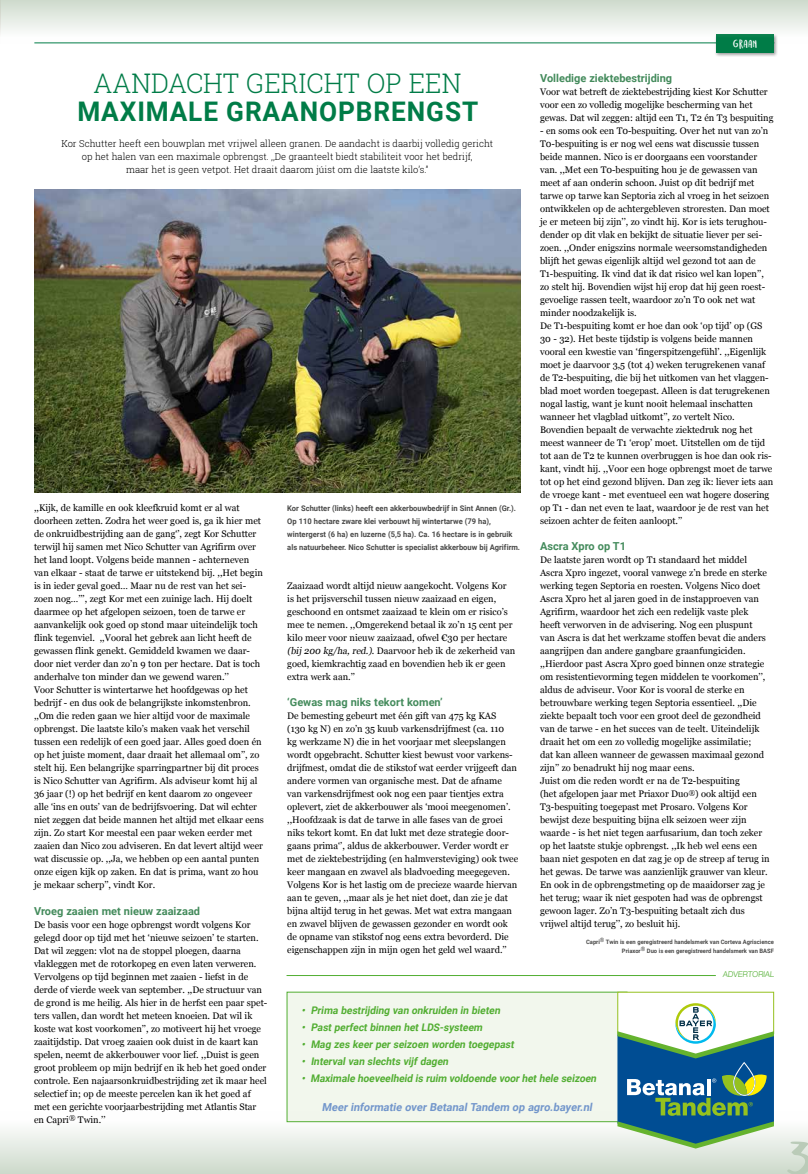
<style>
.page{position:relative;width:808px;height:1174px;background:#fff}
.page>*{position:absolute;margin:0;border:0;box-sizing:border-box;transform-origin:0 0}
.t1{font:700 27px "Roboto";letter-spacing:.035em;color:#007c47}
.t2{font:300 27px "Roboto Slab";color:#007c47}
.t3{font:700 11px "Roboto";color:#448b5c}
.t4{font:italic 700 11px "Roboto";color:#7296cb}
.t5{font:italic 700 10.5px "Roboto";color:#52ae32}
.t6{font:9.5px/13px "Georgia";color:#000}
.t7{font:300 9.5px/13px "Roboto Slab";color:#000;text-align:center}
.t8{font:9px "Semringah";letter-spacing:.08em;color:#fff}
.t9{font:300 8px "Helvetica Neue";color:#52ae32}
.t10{font:700 7.8px/13px "Roboto";color:#4a4a49}
.t11{font:700 6px/9px "Roboto";color:#4a4a49;text-align:right}
.s1{font-style:italic}
</style>
<div class="page">
<div style="left:287px;top:992px;width:340px;height:129px;background:#f2f7ed"></div>
<div style="left:0;top:1111px;width:808px;height:63px;background:linear-gradient(to bottom,#fafdf7,#d2dcd1)"></div>
<hr style="left:34px;top:43px;width:740px;height:1px;background:#007c47">
<div style="left:714px;top:33px;width:64px;height:24px;background:#000;opacity:.4"></div>
<div style="left:716px;top:35px;width:58px;height:18px;background:#007c47"></div>
<div style="left:0;top:0;width:808px;height:43px;background:linear-gradient(to bottom,#d4ded1,#f6fbfa)"></div>
<svg style="left:787px;top:1141px;width:21px;height:33px"></svg>
<img style="left:34px;top:189px;width:487px;height:304px">
<hr style="left:286px;top:975px;width:430px;height:1px;background:#52ae32">
<svg style="left:617px;top:991px;width:157px;height:157px"></svg>
<p class="t8" style="left:733px;top:39px;width:25px">GRAAN</p>
<h1 class="t2" style="left:94px;top:64px;width:369px">AANDACHT GERICHT OP EEN</h1>
<h1 class="t1" style="left:77px;top:92px;width:402px">MAXIMALE GRAANOPBRENGST</h1>
<p class="t7" style="left:61px;top:137px;width:433px">Kor Schutter heeft een bouwplan met vrijwel alleen granen. De aandacht is daarbij volledig gericht op het halen van een maximale opbrengst. ,,De graanteelt biedt stabiliteit voor het bedrijf,<br>maar het is geen vetpot. Het draait daarom júist om die laatste kilo’s.’’</p>
<p class="t3" style="left:540px;top:70px;width:134px">Volledige ziektebestrijding</p>
<p class="t6" style="left:540px;top:85px;width:235px">Voor wat betreft de ziektebestrijding kiest Kor Schutter voor een zo volledig mogelijke bescherming van het gewas. Dat wil zeggen: altijd een T1, T2 én T3 bespuiting</p>
<p class="t6" style="left:540px;top:124px;width:235px">- en soms ook een T0-bespuiting. Over het nut van zo’n T0-bespuiting is er nog wel eens wat discussie tussen beide mannen. Nico is er doorgaans een voorstander van. ,,Met een T0-bespuiting hou je de gewassen van meet af aan onderin schoon. Juist op dit bedrijf met tarwe op tarwe kan Septoria zich al vroeg in het seizoen ontwikkelen op de achtergebleven stroresten. Dan moet je er meteen bij zijn’’, zo vindt hij. Kor is iets terughou&shy;dender op dit vlak en bekijkt de situatie liever per sei&shy;zoen. ,,Onder enigszins normale weersomstandigheden blijft het gewas eigenlijk altijd wel gezond tot aan de T1-bespuiting. Ik vind dat ik dat risico wel kan lopen’’, zo stelt hij. Bovendien wijst hij erop dat hij geen roest&shy;gevoelige rassen teelt, waardoor zo’n T0 ook net wat minder noodzakelijk is.<br>De T1-bespuiting komt er hoe dan ook ‘op tijd’ op (GS 30 - 32). Het beste tijdstip is volgens beide mannen vooral een kwestie van ‘fingerspitzengefühl’. ,,Eigenlijk moet je daarvoor 3,5 (tot 4) weken terugrekenen vanaf de T2-bespuiting, die bij het uitkomen van het vlaggen&shy;blad moet worden toegepast. Alleen is dat terugrekenen nogal lastig, want je kunt nooit helemaal inschatten wanneer het vlagblad uitkomt’’, zo vertelt Nico.<br>Bovendien bepaalt de verwachte ziektedruk nog het meest wanneer de T1 ‘erop’ moet. Uitstellen om de tijd tot aan de T2 te kunnen overbruggen is hoe dan ook ris&shy;kant, vindt hij. ,,Voor een hoge opbrengst moet de tarwe tot op het eind gezond blijven. Dan zeg ik: liever iets aan de vroege kant - met eventueel een wat hogere dosering op T1 - dan net even te laat, waardoor je de rest van het seizoen achter de feiten aanloopt.’’</p>
<p class="t3" style="left:540px;top:538px;width:88px">Ascra Xpro op T1</p>
<p class="t6" style="left:540px;top:553px;width:231px">De laatste jaren wordt op T1 standaard het middel Ascra Xpro ingezet, vooral vanwege z’n brede en sterke werking tegen Septoria en roesten. Volgens Nico doet Ascra Xpro het al jaren goed in de instapproeven van Agrifirm, waardoor het zich een redelijk vaste plek heeft verworven in de advisering. Nog een pluspunt van Ascra is dat het werkzame stoffen bevat die anders aangrijpen dan andere gangbare graanfungiciden. ,,Hierdoor past Ascra Xpro goed binnen onze strategie om resistentievorming tegen middelen te voorkomen’’, aldus de adviseur. Voor Kor is vooral de sterke en betrouwbare werking tegen Septoria essentieel. ,,Die ziekte bepaalt toch voor een groot deel de gezondheid van de tarwe - en het succes van de teelt. Uiteindelijk draait het om een zo volledig mogelijke assimilatie;<br>dat kan alleen wanneer de gewassen maximaal gezond zijn’’ zo benadrukt hij nog maar eens.<br>Juist om die reden wordt er na de T2-bespuiting<br>(het afgelopen jaar met Priaxor Duo<sup>®</sup>) ook altijd een T3-bespuiting toegepast met Prosaro. Volgens Kor bewijst deze bespuiting bijna elk seizoen weer zijn waarde - is het niet tegen aarfusarium, dan toch zeker op het laatste stukje opbrengst. ,,Ik heb wel eens een baan niet gespoten en dat zag je op de streep af terug in het gewas. De tarwe was aanzienlijk grauwer van kleur.<br>En ook in de opbrengstmeting op de maaidorser zag je het terug; waar ik niet gespoten had was de opbrengst gewoon lager. Zo’n T3-bespuiting betaalt zich dus vrijwel altijd terug’’, zo besluit hij.</p>
<p class="t11" style="left:586px;top:937px;width:189px">Capri® Twin is een geregistreerd handelsmerk van Corteva Agriscience<br>Priaxor® Duo is een geregistreerd handelsmerk van BASF</p>
<p class="t9" style="left:723px;top:967px;width:54px">ADVERTORIAL</p>
<p class="t6" style="left:34px;top:501px;width:231px">,,Kijk, de kamille en ook kleefkruid komt er al wat doorheen zetten. Zodra het weer goed is, ga ik hier met de onkruidbestrijding aan de gang‘’, zegt Kor Schutter terwijl hij samen met Nico Schutter van Agrifirm over het land loopt. Volgens beide mannen - achterneven van elkaar - staat de tarwe er uitstekend bij. ,,Het begin is in ieder geval goed… Maar nu de rest van het sei&shy;zoen nog…’’’, zegt Kor met een zuinige lach. Hij doelt daarmee op het afgelopen seizoen, toen de tarwe er aanvankelijk ook goed op stond maar uiteindelijk toch flink tegenviel. ,,Vooral het gebrek aan licht heeft de gewassen flink genekt. Gemiddeld kwamen we daar&shy;door niet verder dan zo’n 9 ton per hectare. Dat is toch anderhalve ton minder dan we gewend waren.’’<br>Voor Schutter is wintertarwe het hoofdgewas op het bedrijf - en dus ook de belangrijkste inkomstenbron. ,,Om die reden gaan we hier altijd voor de maximale opbrengst. Die laatste kilo’s maken vaak het verschil tussen een redelijk of een goed jaar. Alles goed doen én op het juiste moment, daar draait het allemaal om’’, zo stelt hij. Een belangrijke sparringpartner bij dit proces is Nico Schutter van Agrifirm. Als adviseur komt hij al 36 jaar (!) op het bedrijf en kent daarom zo ongeveer alle ‘ins en outs’ van de bedrijfsvoering. Dat wil echter niet zeggen dat beide mannen het altijd met elkaar eens zijn. Zo start Kor meestal een paar weken eerder met zaaien dan Nico zou adviseren. En dat levert altijd weer wat discussie op. ,,Ja, we hebben op een aantal punten onze eigen kijk op zaken. En dat is prima, want zo hou je mekaar scherp’’, vindt Kor.</p>
<p class="t3" style="left:34px;top:903px;width:168px">Vroeg zaaien met nieuw zaaizaad</p>
<p class="t6" style="left:34px;top:917px;width:235px">De basis voor een hoge opbrengst wordt volgens Kor gelegd door op tijd met het ‘nieuwe seizoen’ te starten.<br>Dat wil zeggen: vlot na de stoppel ploegen, daarna vlakleggen met de rotorkopeg en even laten verweren.<br>Vervolgens op tijd beginnen met zaaien - liefst in de derde of vierde week van september. ,,De structuur van de grond is me heilig. Als hier in de herfst een paar spet&shy;ters vallen, dan wordt het meteen knoeien. Dat wil ik koste wat kost voorkomen’’, zo motiveert hij het vroege zaaitijdstip. Dat vroeg zaaien ook duist in de kaart kan spelen, neemt de akkerbouwer voor lief. ,,Duist is geen groot probleem op mijn bedrijf en ik heb het goed onder controle. Een najaarsonkruidbestrijding zet ik maar heel selectief in; op de meeste percelen kan ik het goed af met een gerichte voorjaarbestrijding met Atlantis Star en Capri<sup>®</sup> Twin.’’</p>
<p class="t10" style="left:287px;top:502px;width:234px">Kor Schutter (links) heeft een akkerbouwbedrijf in Sint Annen (Gr.).<br>Op 110 hectare zware klei verbouwt hij wintertarwe (79 ha), wintergerst (6 ha) en luzerne (5,5 ha). Ca. 16 hectare is in gebruik als natuurbeheer. Nico Schutter is specialist akkerbouw bij Agrifirm.</p>
<p class="t6" style="left:287px;top:578px;width:229px">Zaaizaad wordt altijd nieuw aangekocht. Volgens Kor is het prijsverschil tussen nieuw zaaizaad en eigen, geschoond en ontsmet zaaizaad te klein om er risico’s mee te nemen. ,,Omgerekend betaal ik zo’n 15 cent per kilo meer voor nieuw zaaizaad, ofwel €30 per hectare <span class="s1">(bij 200 kg/ha,red.)</span>. Daarvoor heb ik de zekerheid van goed, kiemkrachtig zaad en bovendien heb ik er geen extra werk aan.’’</p>
<p class="t3" style="left:287px;top:694px;width:157px">‘Gewas mag niks tekort komen’</p>
<p class="t6" style="left:287px;top:708px;width:232px">De bemesting gebeurt met één gift van 475 kg KAS<br>(130 kg N) en zo’n 35 kuub varkensdrijfmest (ca. 110<br>kg werkzame N) die in het voorjaar met sleepslangen wordt opgebracht. Schutter kiest bewust voor varkens&shy;drijfmest, omdat die de stikstof wat eerder vrijgeeft dan andere vormen van organische mest. Dat de afname van varkensdrijfmest ook nog een paar tientjes extra oplevert, ziet de akkerbouwer als ‘mooi meegenomen’. ,,Hoofdzaak is dat de tarwe in alle fases van de groei niks tekort komt. En dat lukt met deze strategie door&shy;gaans prima‘’, aldus de akkerbouwer. Verder wordt er met de ziektebestrijding (en halmversteviging) ook twee keer mangaan en zwavel als bladvoeding meegegeven.<br>Volgens Kor is het lastig om de precieze waarde hiervan aan te geven, ,,maar als je het niet doet, dan zie je dat bijna altijd terug in het gewas. Met wat extra mangaan en zwavel blijven de gewassen gezonder en wordt ook de opname van stikstof nog eens extra bevorderd. Die eigenschappen zijn in mijn ogen het geld wel waard.’’</p>
<p class="t5" style="left:301px;top:1002px;width:202px">• Prima bestrijding van onkruiden in bieten</p>
<p class="t5" style="left:301px;top:1019px;width:185px">• Pastperfectbinnen hetLDS-systeem</p>
<p class="t5" style="left:301px;top:1036px;width:216px">• Mag zes keerperseizoen worden toegepast</p>
<p class="t5" style="left:301px;top:1053px;width:150px">• Intervalvan slechts vijfdagen</p>
<p class="t5" style="left:301px;top:1070px;width:298px">• Maximale hoeveelheid is ruim voldoende voorhethele seizoen</p>
<p class="t4" style="left:322px;top:1099px;width:274px">Meer informatie over BetanalTandem op agro.bayer.nl</p>
</div>
